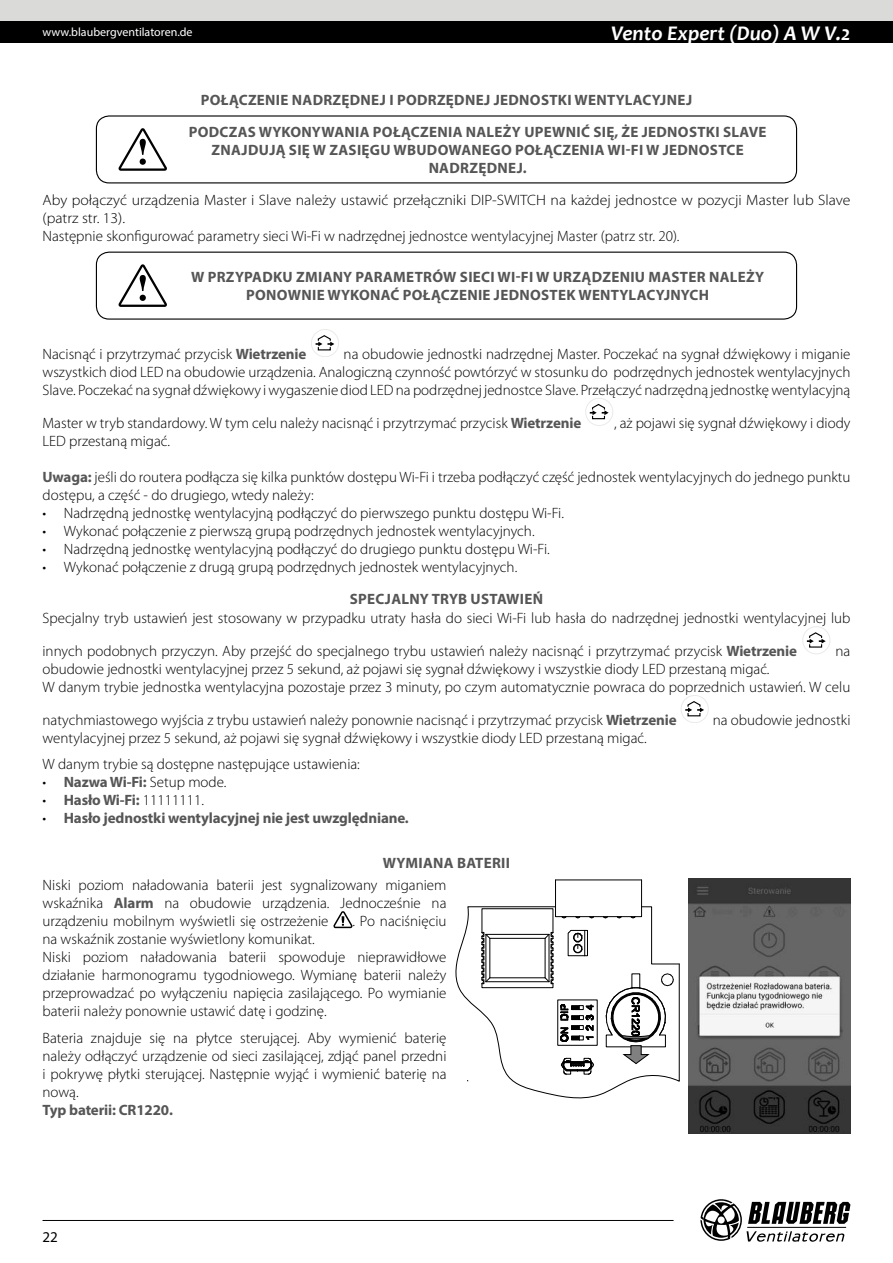
<style>
.page{position:relative;width:893px;height:1263px;background:#fff}
.page>*{position:absolute;margin:0;border:0;box-sizing:border-box;transform-origin:0 0}
.t1{font:italic 700 21px "Candara";color:#fff}
.t2{font:300 15px/18px "Myriad Pro";color:#000}
.t3{font:700 15px/18px "Myriad Pro";letter-spacing:.02em;color:#575656;text-align:center}
.t4{font:300 15px/18px "Myriad Pro";color:#000;scale:1.05 1}
.t5{font:700 15px "Myriad Pro";letter-spacing:-.01em;color:#575656}
.t6{font:15px "Myriad Pro";color:#000}
.t7{font:12px "Myriad Pro";color:#fff}
.s1{font-weight:700;color:#575656}
.s2{font-weight:300;color:#000}
</style>
<div class="page">
<svg style="left:311px;top:329px;width:28px;height:28px"></svg>
<svg style="left:585px;top:398px;width:28px;height:28px"></svg>
<svg style="left:802px;top:626px;width:28px;height:28px"></svg>
<svg style="left:681px;top:695px;width:27px;height:28px"></svg>
<svg style="left:333px;top:911px;width:19px;height:17px"></svg>
<div style="left:96px;top:252px;width:701px;height:68px;border:1px solid #000;border-radius:13px"></div>
<div style="left:96px;top:115px;width:701px;height:68px;border:1px solid #000;border-radius:13px"></div>
<svg style="left:118px;top:264px;width:49px;height:43px"></svg>
<svg style="left:118px;top:128px;width:49px;height:43px"></svg>
<img style="left:688px;top:879px;width:162px;height:255px">
<svg style="left:455px;top:880px;width:224px;height:219px"></svg>
<div style="left:0;top:0;width:893px;height:21px;background:#dadad9"></div>
<div style="left:0;top:21px;width:893px;height:22px;background:#000"></div>
<svg style="left:700px;top:1199px;width:150px;height:43px"></svg>
<hr style="left:43px;top:1220px;width:631px;height:1px;background:#000">
<p class="t7" style="left:43px;top:25px;width:152px">www.blaubergventilatoren.de</p>
<h1 class="t1" style="left:611px;top:20px;width:241px">Vento Expert (Duo) A W V.2</h1>
<p class="t3" style="left:201px;top:90px;width:493px">POŁĄCZENIE NADRZĘDNEJ I PODRZĘDNEJ JEDNOSTKI WENTYLACYJNEJ</p>
<p class="t3" style="left:189px;top:123px;width:579px">PODCZAS WYKONYWANIA POŁĄCZENIA NALEŻY UPEWNIĆ SIĘ, ŻE JEDNOSTKI SLAVE<br>ZNAJDUJĄ SIĘ W ZASIĘGU WBUDOWANEGO POŁĄCZENIA WI-FI W JEDNOSTCE<br>NADRZĘDNEJ.</p>
<p class="t4" style="left:43px;top:191px;width:771px">Aby połączyć urządzenia Master i Slave należy ustawić przełączniki DIP-SWITCH na każdej jednostce w pozycji Master lub Slave (patrz str. 13).<br>Następnie skonfigurować parametry sieci Wi-Fi w nadrzędnej jednostce wentylacyjnej Master (patrz str. 20).</p>
<p class="t3" style="left:191px;top:268px;width:575px">W PRZYPADKU ZMIANY PARAMETRÓW SIECI WI-FI W URZĄDZENIU MASTER NALEŻY<br>PONOWNIE WYKONAĆ POŁĄCZENIE JEDNOSTEK WENTYLACYJNYCH</p>
<p class="t2" style="left:43px;top:345px;width:265px">Nacisnąć i przytrzymać przycisk <span class="s1">Wietrzenie</span></p>
<p class="t2" style="left:43px;top:345px;width:809px;text-align:justify;text-indent:301px">na obudowie jednostki nadrzędnej Master. Poczekać na sygnał dźwiękowy i miganie wszystkich diod LED na obudowie urządzenia. Analogiczną czynność powtórzyć w stosunku do podrzędnych jednostek wentylacyjnych Slave. Poczekać na sygnał dźwiękowy i wygaszenie diod LED na podrzędnej jednostce Slave. Przełączyć nadrzędną jednostkę wentylacyjną</p>
<p class="t2" style="left:43px;top:414px;width:540px">Master w tryb standardowy. W tym celu należy nacisnąć i przytrzymać przycisk <span class="s1">Wietrzenie</span></p>
<p class="t2" style="left:614px;top:414px;width:238px">, aż pojawi się sygnał dźwiękowy i diody</p>
<p class="t2" style="left:43px;top:432px;width:129px">LED przestaną migać.</p>
<p class="t2" style="left:43px;top:468px;width:809px"><span class="s1">Uwaga:</span> jeśli do routera podłącza się kilka punktów dostępu Wi-Fi i trzeba podłączyć część jednostek wentylacyjnych do jednego punktu dostępu, a część - do drugiego, wtedy należy:</p>
<p class="t2" style="left:43px;top:504px;width:523px">• Nadrzędną jednostkę wentylacyjną podłączyć do pierwszego punktu dostępu Wi-Fi.</p>
<p class="t2" style="left:43px;top:522px;width:494px">• Wykonać połączenie z pierwszą grupą podrzędnych jednostek wentylacyjnych.</p>
<p class="t2" style="left:43px;top:540px;width:509px">• Nadrzędną jednostkę wentylacyjną podłączyć do drugiego punktu dostępu Wi-Fi.</p>
<p class="t2" style="left:43px;top:558px;width:476px">• Wykonać połączenie z drugą grupą podrzędnych jednostek wentylacyjnych.</p>
<p class="t2" style="left:43px;top:602px;width:809px;line-height:32.7px">Specjalny tryb ustawień jest stosowany w przypadku utraty hasła do sieci Wi-Fi lub hasła do nadrzędnej jednostki wentylacyjnej lub innych podobnych przyczyn. Aby przejść do specjalnego trybu ustawień należy nacisnąć i przytrzymać przycisk <span class="s1">Wietrzenie</span></p>
<p class="t3" style="left:350px;top:590px;width:195px">SPECJALNY TRYB USTAWIEŃ</p>
<p class="t2" style="left:836px;top:642px;width:16px">na</p>
<p class="t2" style="left:43px;top:660px;width:809px">obudowie jednostki wentylacyjnej przez 5 sekund, aż pojawi się sygnał dźwiękowy i wszystkie diody LED przestaną migać.<br>W danym trybie jednostka wentylacyjna pozostaje przez 3 minuty, po czym automatycznie powraca do poprzednich ustawień. W celu</p>
<p class="t2" style="left:43px;top:711px;width:636px">natychmiastowego wyjścia z trybu ustawień należy ponownie nacisnąć i przytrzymać przycisk <span class="s1">Wietrzenie</span></p>
<p class="t2" style="left:713px;top:711px;width:139px">na obudowie jednostki</p>
<p class="t2" style="left:43px;top:725px;width:606px;line-height:26.5px">wentylacyjnej przez 5 sekund, aż pojawi się sygnał dźwiękowy i wszystkie diody LED przestaną migać.<br>W danym trybie są dostępne następujące ustawienia:</p>
<p class="t2" style="left:43px;top:774px;width:185px">• <span class="s1">Nazwa Wi-Fi:</span> Setup mode.</p>
<p class="t5" style="left:43px;top:790px;width:163px"><span class="s2">•</span> Hasło Wi-Fi: <span class="s2">11111111.</span></p>
<p class="t5" style="left:43px;top:808px;width:368px"><span class="s2">•</span> Hasło jednostki wentylacyjnej nie jest uwzględniane.</p>
<p class="t3" style="left:383px;top:853px;width:129px">WYMIANA BATERII</p>
<p class="t2" style="left:43px;top:876px;width:405px;text-align:justify">Niski poziom naładowania baterii jest sygnalizowany miganiem wskaźnika <span class="s1">Alarm</span> na obudowie urządzenia. Jednocześnie na urządzeniu mobilnym wyświetli się ostrzeżenie</p>
<p class="t2" style="left:352px;top:912px;width:95px">. Po naciśnięciu</p>
<p class="t2" style="left:43px;top:930px;width:405px">na wskaźnik zostanie wyświetlony komunikat.<br>Niski poziom naładowania baterii spowoduje nieprawidłowe działanie harmonogramu tygodniowego. Wymianę baterii należy przeprowadzać po wyłączeniu napięcia zasilającego. Po wymianie baterii należy ponownie ustawić datę i godzinę.</p>
<p class="t2" style="left:43px;top:1029px;width:405px;text-align:justify">Bateria znajduje się na płytce sterującej. Aby wymienić baterię należy odłączyć urządzenie od sieci zasilającej, zdjąć panel przedni i pokrywę płytki sterującej. Następnie wyjąć i wymienić baterię na nową.</p>
<p class="t5" style="left:43px;top:1100px;width:132px">Typ baterii: CR1220.</p>
<p class="t6" style="left:43px;top:1227px;width:17px">22</p>
</div>
